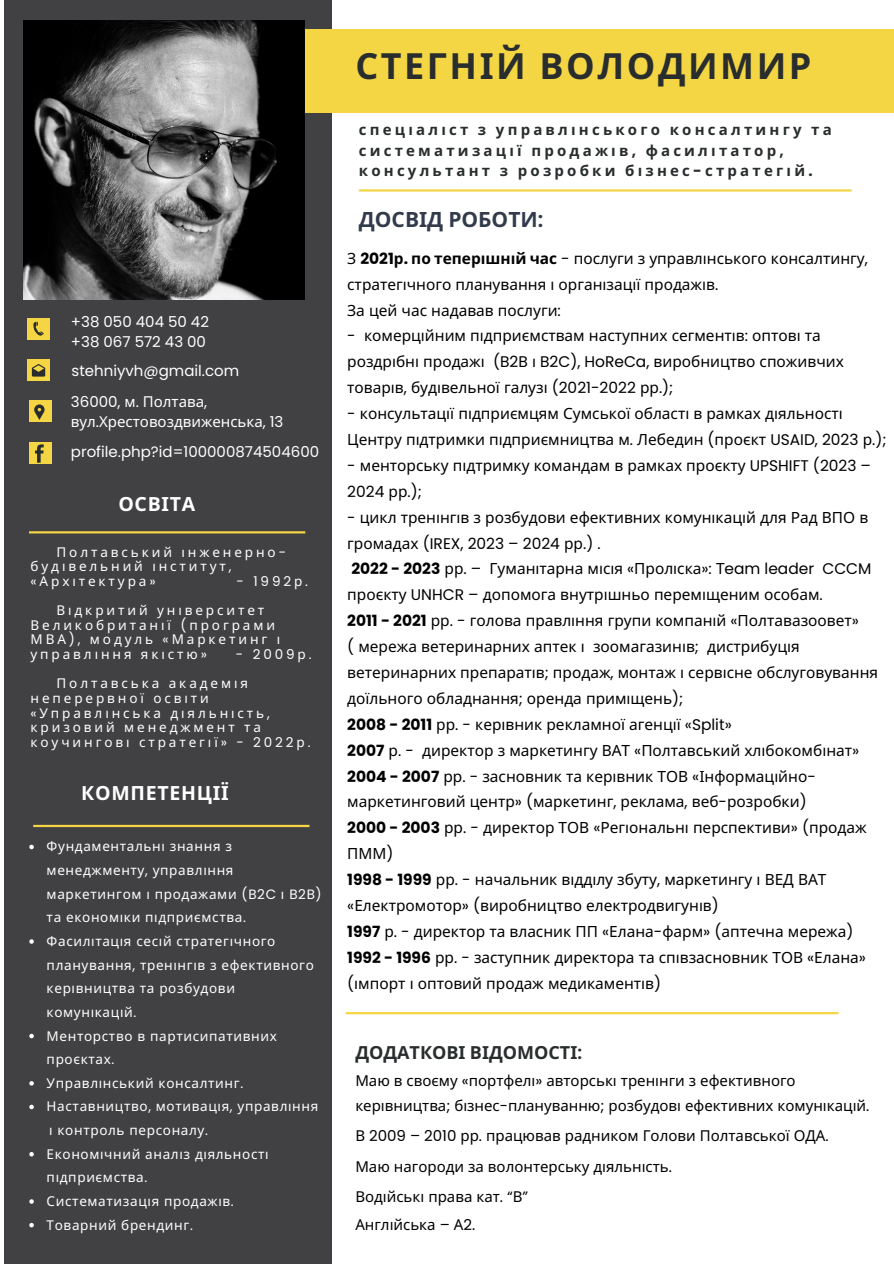
<style>
.page{position:relative;width:894px;height:1264px;background:#fff}
.page>*{position:absolute;margin:0;border:0;box-sizing:border-box;transform-origin:0 0}
.t1{font:700 36px "Noto Sans";letter-spacing:.07em;color:#292d2d}
.t2{font:700 21px "Noto Sans";color:#323b4c}
.t3{font:700 19.5px "Noto Sans";letter-spacing:.035em;color:#fff}
.t4{font:700 18px "Noto Sans";color:#292d2d}
.t5{font:15.45px/25.8px "Noto Sans";color:#000}
.t6{font:15px/30.5px "Noto Sans";color:#000}
.t7{font:700 15px/20.2px "Noto Sans";letter-spacing:.215em;color:#292d2d}
.t8{font:15px/20.2px "Poppins";color:#fff}
.t9{font:15px/20.2px "Noto Sans";color:#fff}
.t10{font:13.5px/23.7px "Noto Sans";letter-spacing:.045em;color:#fff}
.t11{font:13.5px/14.5px "Noto Sans";letter-spacing:.215em;color:#fff}
.t12{font:13.5px "Poppins";letter-spacing:.215em;color:#fff}
.s1{font-family:"Poppins"}
.s2{font-family:"Noto Sans"}
.s3{font-family:"Poppins";font-weight:600}
.s4{font-family:"Poppins";font-weight:700}
.s5{font-weight:700}
</style>
<div class="page">
<div style="left:4px;top:0;width:328px;height:1263px;background:#414042"></div>
<div style="left:280px;top:30px;width:613px;height:83px;background:#f4d644"></div>
<hr style="left:359px;top:189px;width:492px;height:2px;background:#f4d644">
<hr style="left:29px;top:531px;width:276px;height:2px;background:#f4d644">
<hr style="left:33px;top:824px;width:276px;height:3px;background:#f4d644">
<div style="left:29px;top:400px;width:22px;height:22px;background:#f4d644"></div>
<svg style="left:34px;top:404px;width:10px;height:16px"></svg>
<div style="left:28px;top:318px;width:22px;height:22px;background:#f4d644"></div>
<svg style="left:33px;top:322px;width:10px;height:14px"></svg>
<div style="left:28px;top:359px;width:22px;height:22px;background:#f4d644"></div>
<svg style="left:32px;top:364px;width:13px;height:12px"></svg>
<hr style="left:345px;top:1012px;width:493px;height:2px;background:#f4d644">
<img style="left:24px;top:21px;width:280px;height:279px">
<div style="left:29px;top:442px;width:22px;height:22px;background:#f4d644"></div>
<svg style="left:35px;top:444px;width:9px;height:18px"></svg>
<svg style="left:29px;top:844px;width:5px;height:5px"></svg>
<svg style="left:29px;top:939px;width:5px;height:4px"></svg>
<svg style="left:29px;top:1033px;width:5px;height:5px"></svg>
<svg style="left:29px;top:1081px;width:5px;height:4px"></svg>
<svg style="left:29px;top:1104px;width:5px;height:5px"></svg>
<svg style="left:29px;top:1152px;width:5px;height:4px"></svg>
<svg style="left:29px;top:1199px;width:5px;height:4px"></svg>
<svg style="left:29px;top:1222px;width:5px;height:5px"></svg>
<p class="t8" style="left:71px;top:312px;width:139px">+38 050 404 50 42 +38 067 572 43 00</p>
<p class="t8" style="left:72px;top:361px;width:169px">stehniyvh@gmail.com</p>
<h4 class="t9" style="left:71px;top:391px;width:214px"><span class="s1">36000,</span> м<span class="s1">.</span> Полтава<span class="s1">, </span>вул<span class="s1">.</span>Хрестовоздвиженська<span class="s1">, 13</span></h4>
<h4 class="t8" style="left:71px;top:442px;width:250px">profile.php?id=100000874504600</h4>
<h4 class="t3" style="left:118px;top:490px;width:78px">ОСВІТА</h4>
<p class="t11" style="left:31px;top:544px;width:257px;text-indent:26px">Полтавський і нженерно&shy;буді вельний і нститут<span class="s1">,</span></p>
<p class="t11" style="left:31px;top:573px;width:127px"><span class="s1">«</span>Архі тектура<span class="s1">»</span></p>
<p class="t12" style="left:236px;top:571px;width:73px">- 1992<span class="s2">р</span>.</p>
<h2 class="t11" style="left:31px;top:602px;width:249px;text-indent:26px">Ві дкритий уні верситет<br>Великобритані ї <span class="s1">(</span>програми<br>МВА<span class="s1">),</span> модуль <span class="s1">«</span>Маркетинг і управлі ння які стю<span class="s1">»</span></h2>
<h2 class="t12" style="left:236px;top:645px;width:77px">- 2009<span class="s2">р</span>.</h2>
<p class="t11" style="left:31px;top:676px;width:281px;text-indent:26px">Полтавська академі я неперервної осві ти<br><span class="s1">«</span>Управлі нська ді яльні сть<span class="s1">, </span>кризовий менеджмент та коучингові стратегі ї<span class="s1">» - 2022</span>р<span class="s1">.</span></p>
<h4 class="t3" style="left:81px;top:779px;width:149px">КОМПЕТЕНЦІЇ</h4>
<p class="t10" style="left:47px;top:834px;width:276px">Фундаментальні знання з менеджменту<span class="s1">,</span> управлі ння маркетингом і продажами <span class="s1">(B2C</span> і <span class="s1">B2B) </span>та економі ки підприємства<span class="s1">.</span></p>
<p class="t10" style="left:47px;top:928px;width:269px">Фасилітація сесі й стратегі чного планування<span class="s1">,</span> трені нгі в з ефективного кері вництва та розбудови<br>комуні каці й<span class="s1">.<br></span>Менторство в партисипативних</p>
<p class="t10" style="left:47px;top:1047px;width:198px">проєктах<span class="s1">.<br></span>Управлі нський консалтинг<span class="s1">.</span></p>
<p class="t10" style="left:47px;top:1094px;width:273px">Наставництво<span class="s1">,</span> мотивація<span class="s1">,</span> управлі ння</p>
<p class="t10" style="left:47px;top:1117px;width:221px">і контроль персоналу<span class="s1">.<br></span>Економічний аналіз діяльності</p>
<p class="t10" style="left:47px;top:1165px;width:188px">підприємства<span class="s1">.<br></span>Систематизація продажі в<span class="s1">.</span></p>
<h1 class="t10" style="left:47px;top:1212px;width:148px">Товарний брендинг<span class="s1">.</span></h1>
<h4 class="t1" style="left:355px;top:41px;width:457px">СТЕГНІЙ ВОЛОДИМИР</h4>
<h2 class="t7" style="left:359px;top:119px;width:474px">спеці алі ст з управлі нського консалтингу та систематизаці ї продажі в<span class="s1">,</span> фасилі татор<span class="s1">, </span>консультант з розробки бі знес<span class="s1">-</span>стратегі й<span class="s1">.</span></h2>
<p class="t2" style="left:359px;top:204px;width:186px">ДОСВІД РОБОТИ<span class="s3">:</span></p>
<p class="t5" style="left:347px;top:245px;width:522px">З <span class="s4">2021</span><span class="s5">р</span><span class="s4">.</span> <span class="s5">по тепері шні й час</span> <span class="s1">-</span> послуги з управлі нського консалтингу<span class="s1">, </span>стратегі чного планування і організації продажі в<span class="s1">.<br></span>За цей час надавав послуги<span class="s1">:</span></p>
<p class="t5" style="left:347px;top:322px;width:498px"><span class="s1">-</span> комерці йним підприємствам наступних сегменті в<span class="s1">:</span> оптові та роздрі бні продажі <span class="s1">(B2B</span> і <span class="s1">B2C), HoReCa,</span> виробництво споживчих товарі в<span class="s1">,</span> буді вельної галузі <span class="s1">(2021-2022</span> рр<span class="s1">.);</span></p>
<p class="t5" style="left:347px;top:400px;width:540px"><span class="s1">-</span> консультації підприємцям Сумської області в рамках діяльності<br>Центру підтримки підприємництва м<span class="s1">.</span> Лебедин <span class="s1">(</span>проєкт <span class="s1">USAID, 2023</span> р<span class="s1">.);</span></p>
<p class="t5" style="left:347px;top:452px;width:525px"><span class="s1">-</span> менторську підтримку командам в рамках проєкту <span class="s1">UPSHIFT (2023 –<br>2024</span> рр<span class="s1">.);</span></p>
<p class="t5" style="left:347px;top:503px;width:532px"><span class="s1">-</span> цикл трені нгі в з розбудови ефективних комуні каці й для Рад ВПО в громадах <span class="s1">(IREX, 2023 – 2024</span> рр<span class="s1">.) .<br></span><span class="s4">2022 - 2023</span> рр<span class="s1">. –</span> Гуманітарна місія <span class="s1">«</span>Проліска<span class="s1">»:</span> Т<span class="s1">eam leader CCCM </span>проєкту <span class="s1">UNHCR –</span> допомога внутрі шньо перемі щеним особам<span class="s1">.<br></span><span class="s4">2011 - 2021</span> рр<span class="s1">. -</span> голова правлі ння групи компані й <span class="s1">«</span>Полтавазоовет<span class="s1">»<br>(</span> мережа ветеринарних аптек і зоомагазині в<span class="s1">;</span> дистрибуція ветеринарних препараті в<span class="s1">;</span> продаж<span class="s1">,</span> монтаж і сервісне обслуговування доїльного обладнання<span class="s1">;</span> оренда примі щень<span class="s1">);<br></span><span class="s4">2008 - 2011</span> рр<span class="s1">. -</span> кері вник рекламної агенції <span class="s1">«Split»<br></span><span class="s4">2007</span> р<span class="s1">. -</span> директор з маркетингу ВАТ <span class="s1">«</span>Полтавський хлібокомбі нат<span class="s1">» </span><span class="s4">2004 - 2007</span> рр<span class="s1">. -</span> засновник та кері вник ТОВ <span class="s1">«</span>Інформаці йно&shy;маркетинговий центр<span class="s1">» (</span>маркетинг<span class="s1">,</span> реклама<span class="s1">,</span> веб<span class="s1">-</span>розробки<span class="s1">)<br></span><span class="s4">2000 - 2003</span> рр<span class="s1">. -</span> директор ТОВ <span class="s1">«</span>Регіональні перспективи<span class="s1">» (</span>продаж ПММ<span class="s1">)<br></span><span class="s4">1998 - 1999</span> рр<span class="s1">. -</span> начальник відділу збуту<span class="s1">,</span> маркетингу і ВЕД ВАТ <span class="s1">«</span>Електромотор<span class="s1">» (</span>виробництво електродвигуні в<span class="s1">)<br></span><span class="s4">1997</span> р<span class="s1">. -</span> директор та власник ПП <span class="s1">«</span>Елана<span class="s1">-</span>фарм<span class="s1">» (</span>аптечна мережа<span class="s1">)<br></span><span class="s4">1992 - 1996</span> рр<span class="s1">. -</span> заступник директора та спі взасновник ТОВ <span class="s1">«</span>Елана<span class="s1">»</span></p>
<p class="t5" style="left:347px;top:969px;width:315px"><span class="s1">(</span>і мпорт і оптовий продаж медикаменті в<span class="s1">)</span></p>
<h2 class="t4" style="left:355px;top:1039px;width:228px">ДОДАТКОВІ ВІДОМОСТІ<span class="s3">:</span></h2>
<h2 class="t6" style="left:355px;top:1067px;width:515px;line-height:25.3px">Маю в своєму <span class="s1">«</span>портфелі<span class="s1">»</span> авторські трені нги з ефективного<br>кері вництва<span class="s1">;</span> бізнес<span class="s1">-</span>плануванню<span class="s1">;</span> розбудові ефективних комуні каці й<span class="s1">.</span></h2>
<h4 class="t6" style="left:355px;top:1120px;width:474px">В <span class="s1">2009 – 2010</span> рр<span class="s1">.</span> працював радником Голови Полтавської ОДА<span class="s1">.<br></span>Маю нагороди за волонтерську діяльність<span class="s1">.<br></span>Воді йські права кат<span class="s1">. “</span>В<span class="s1">”</span></h4>
<h4 class="t6" style="left:355px;top:1208px;width:121px">Англі йська <span class="s1">–</span> А<span class="s1">2.</span></h4>
</div>
